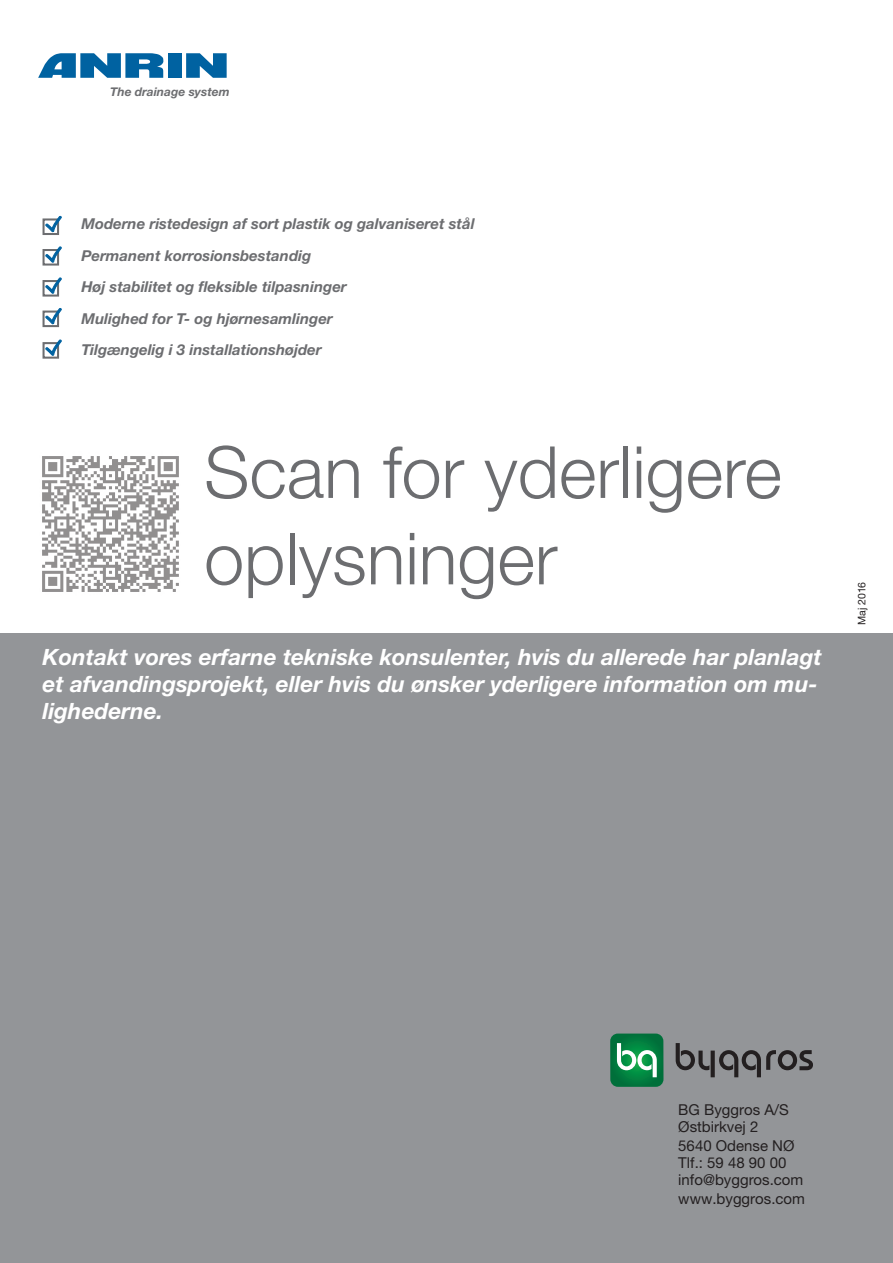
<style>
.page{position:relative;width:893px;height:1263px;background:#fff}
.page>*{position:absolute;margin:0;border:0;box-sizing:border-box;transform-origin:0 0}
.t1{font:300 72px/86.4px "Helvetica Neue LT Std";color:#6c6d70}
.t2{font:italic 700 22.5px/27px "Helvetica Neue LT Std";color:#fff}
.t3{font:italic 700 15px/31.5px "Helvetica Neue LT Std";color:#6c6d70}
.t4{font:15px/17.2px "Helvetica Neue LT Std";color:#231f20}
.t5{font:italic 700 12px "Helvetica Neue LT Std";color:#6c6d70}
.t6{font:10.5px "Helvetica Neue LT Std";color:#231f20}
</style>
<div class="page">
<div style="left:43px;top:218px;width:16px;height:17px;border:2px solid #6c6d70"></div>
<svg style="left:45px;top:216px;width:17px;height:16px"></svg>
<div style="left:43px;top:280px;width:16px;height:17px;border:2px solid #6c6d70"></div>
<svg style="left:45px;top:277px;width:17px;height:17px"></svg>
<div style="left:43px;top:342px;width:16px;height:17px;border:2px solid #6c6d70"></div>
<svg style="left:45px;top:339px;width:17px;height:17px"></svg>
<div style="left:43px;top:249px;width:16px;height:17px;border:2px solid #6c6d70"></div>
<svg style="left:45px;top:246px;width:17px;height:17px"></svg>
<div style="left:43px;top:311px;width:16px;height:16px;border:2px solid #6c6d70"></div>
<svg style="left:45px;top:308px;width:17px;height:16px"></svg>
<div style="left:0;top:634px;width:893px;height:629px;background:#939598"></div>
<svg style="left:610px;top:1033px;width:53px;height:54px;background:#309361"></svg>
<svg style="left:676px;top:1043px;width:137px;height:34px"></svg>
<div style="left:168px;top:53px;width:14px;height:25px;background:#0062a1"></div>
<svg style="left:38px;top:53px;width:126px;height:25px"></svg>
<svg style="left:186px;top:53px;width:41px;height:25px"></svg>
<img style="left:42px;top:456px;width:137px;height:136px">
<p class="t5" style="left:110px;top:84px;width:121px">The drainage system</p>
<p class="t3" style="left:81px;top:208px;width:395px">Moderne ristedesign af sort plastik og galvaniseret stål Permanent korrosionsbestandig<br>Høj stabilitet og fleksible tilpasninger<br>Mulighed for T- og hjørnesamlinger<br>Tilgængelig i 3 installationshøjder</p>
<h1 class="t1" style="left:204px;top:428px;width:579px">Scan for yderligere oplysninger</h1>
<h2 class="t2" style="left:43px;top:643px;width:781px">Kontakt vores erfarne tekniske konsulenter, hvis du allerede har planlagt et afvandingsprojekt, eller hvis du ønsker yderligere information om mu&shy;lighederne.</h2>
<p class="t6" style="left:855px;top:625px;width:45px;rotate:-90deg">Maj 2016</p>
<p class="t4" style="left:678px;top:1101px;width:112px;line-height:16.6px">BG Byggros A/S<br>Østbirkvej 2</p>
<p class="t4" style="left:678px;top:1136px;width:127px">5640 Odense NØ<br>Tlf.: 59 48 90 00 info@byggros.com</p>
<p class="t4" style="left:678px;top:1190px;width:128px">www.byggros.com</p>
</div>
